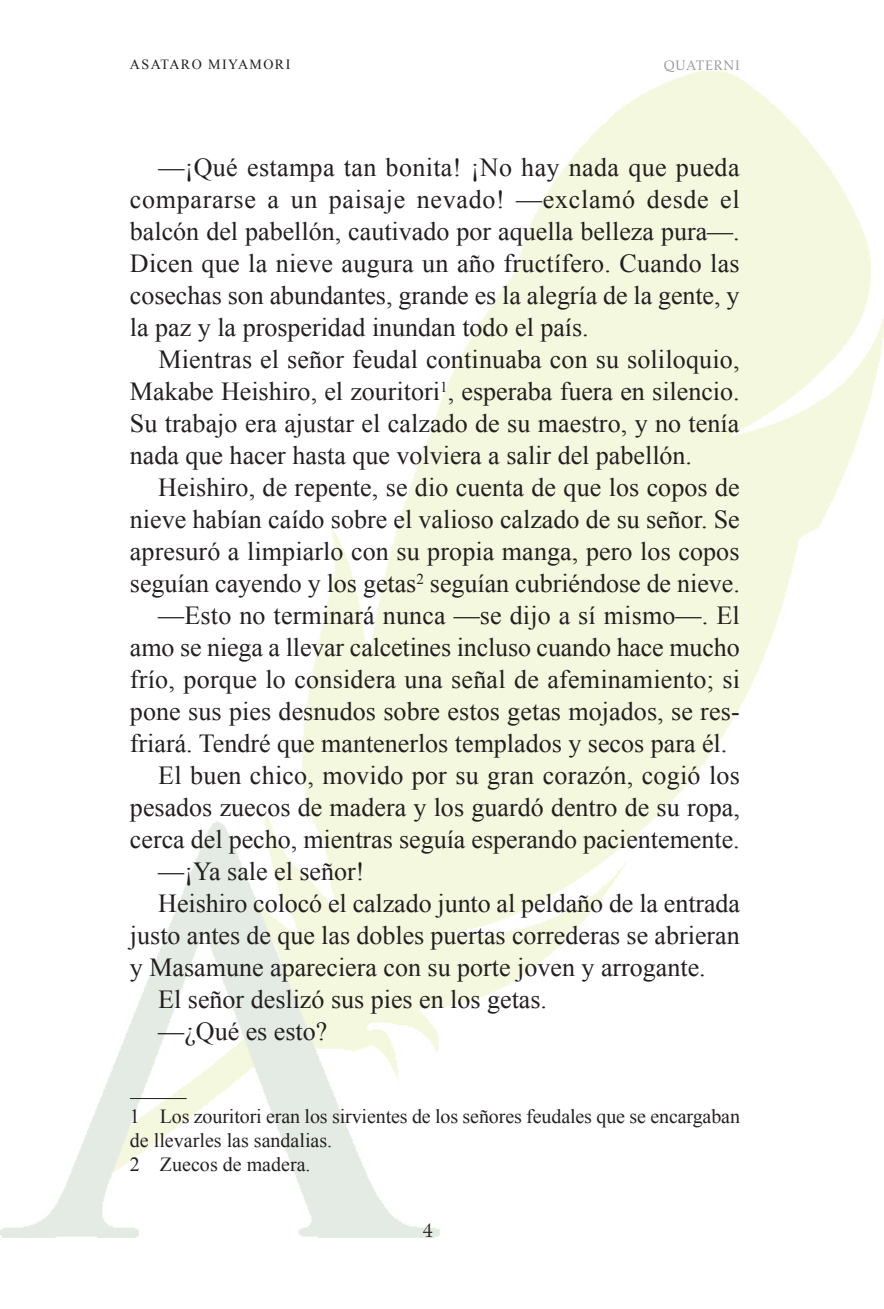
<style>
.page{position:relative;width:884px;height:1309px;background:#fff}
.page>*{position:absolute;margin:0;border:0;box-sizing:border-box;transform-origin:0 0}
.texto_yo{font:26px/32px "Times New Roman";color:#231f20;text-align:justify}
.Texto_nota_pie{font:20px/24px "Times New Roman";letter-spacing:-.005em;color:#231f20}
.t1{font:20px "Aldus LT Std";color:#231f20}
.texto_yo-2{font:14px "Times New Roman";letter-spacing:.1em;color:#231f20}
.t2{font:14px "Aldus LT Std";letter-spacing:.05em;color:#939598}
</style>
<div class="page">
<img style="left:0;top:71px;width:883px;height:1166px">
<hr style="left:130px;top:1098px;width:57px;height:1px;background:#231f20">
<p class="texto_yo-2" style="left:130px;top:55px;width:162px">ASATARO MIYAMORI</p>
<p class="t2" style="left:663px;top:57px;width:77px">QUATERNI</p>
<p class="texto_yo" style="left:130px;top:151px;width:611px;text-indent:28px">—¡Qué estampa tan bonita! ¡No hay nada que pueda compararse a un paisaje nevado! —exclamó desde el balcón del pabellón, cautivado por aquella belleza pura—.<br>Dicen que la nieve augura un año fructífero. Cuando las cosechas son abundantes, grande es la alegría de la gente, y la paz y la prosperidad inundan todo el país.</p>
<p class="texto_yo" style="left:130px;top:343px;width:611px;text-indent:28px">Mientras el señor feudal continuaba con su soliloquio, Makabe Heishiro, el zouritori<sup>1</sup>, esperaba fuera en silencio.<br>Su trabajo era ajustar el calzado de su maestro, y no tenía nada que hacer hasta que volviera a salir del pabellón.</p>
<p class="texto_yo" style="left:130px;top:471px;width:611px;text-indent:28px">Heishiro, de repente, se dio cuenta de que los copos de nieve habían caído sobre el valioso calzado de su señor. Se apresuró a limpiarlo con su propia manga, pero los copos seguían cayendo y los getas<sup>2</sup> seguían cubriéndose de nieve.</p>
<p class="texto_yo" style="left:130px;top:599px;width:611px;text-indent:28px">—Esto no terminará nunca —se dijo a sí mismo—. El amo se niega a llevar calcetines incluso cuando hace mucho frío, porque lo considera una señal de afeminamiento; si pone sus pies desnudos sobre estos getas mojados, se res&shy;friará. Tendré que mantenerlos templados y secos para él.</p>
<p class="texto_yo" style="left:130px;top:759px;width:611px;text-indent:28px">El buen chico, movido por su gran corazón, cogió los pesados zuecos de madera y los guardó dentro de su ropa, cerca del pecho, mientras seguía esperando pacientemente.</p>
<p class="texto_yo" style="left:158px;top:855px;width:208px">—¡Ya sale el señor!</p>
<p class="texto_yo" style="left:130px;top:887px;width:611px;text-indent:28px">Heishiro colocó el calzado junto al peldaño de la entrada justo antes de que las dobles puertas correderas se abrieran y Masamune apareciera con su porte joven y arrogante.</p>
<p class="texto_yo" style="left:158px;top:983px;width:390px">El señor deslizó sus pies en los getas.</p>
<p class="texto_yo" style="left:158px;top:1015px;width:170px">—¿Qué es esto?</p>
<p class="Texto_nota_pie" style="left:130px;top:1103px;width:611px">1 Los zouritori eran los sirvientes de los señores feudales que se encargaban de llevarles las sandalias.</p>
<p class="Texto_nota_pie" style="left:130px;top:1151px;width:182px">2 Zuecos de madera.</p>
<p class="t1" style="left:423px;top:1219px;width:11px">4</p>
</div>
